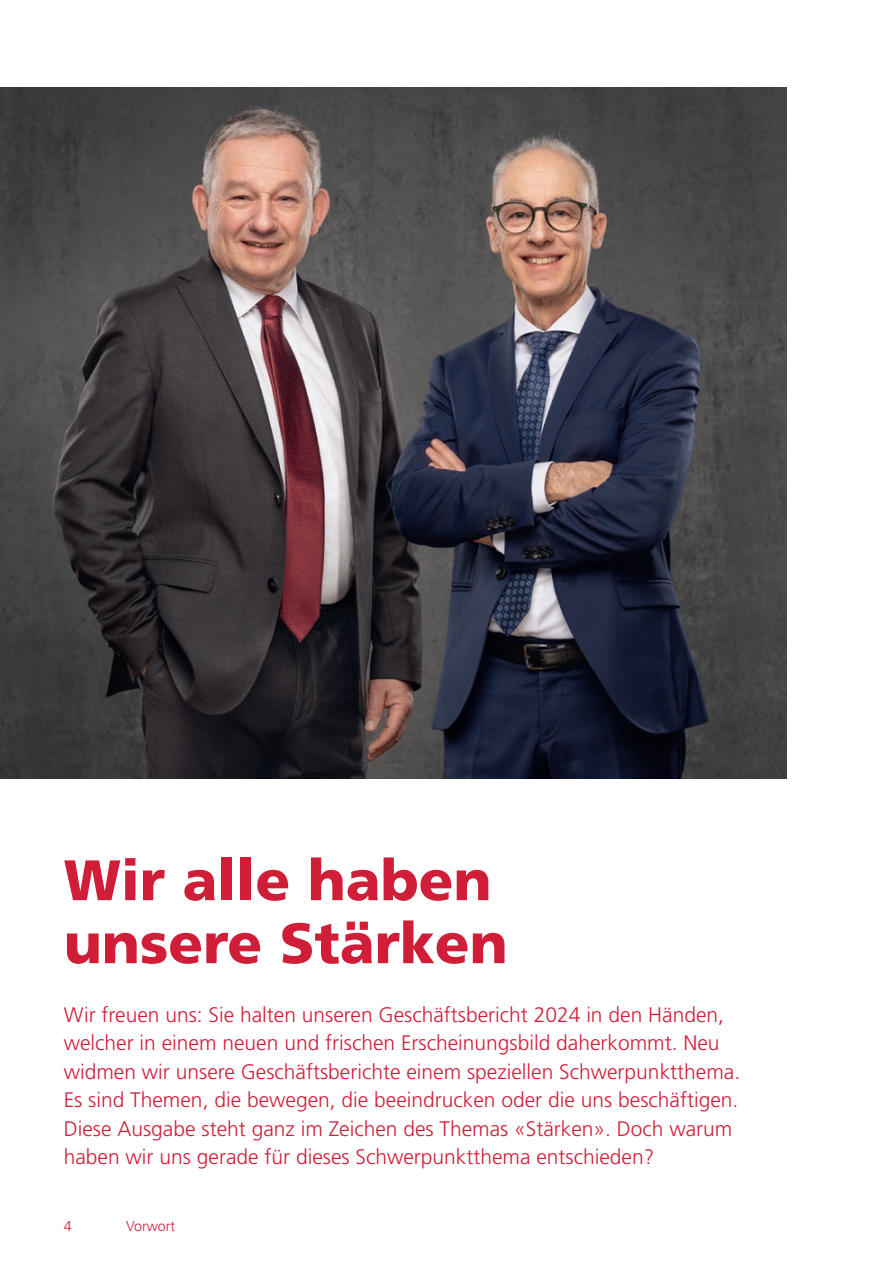
<style>
.page{position:relative;width:893px;height:1263px;background:#fff}
.page>*{position:absolute;margin:0;border:0;box-sizing:border-box;transform-origin:0 0}
.t1{font:900 57px/63px "Frutiger LT Std";color:#d01e39}
.t2{font:300 21px/28.5px "Frutiger LT Std";color:#d01e39}
.t3{font:300 14.25px "Frutiger LT Std";color:#d01e39}
</style>
<div class="page">
<img style="left:0;top:87px;width:787px;height:692px">
<h1 class="t1" style="left:64px;top:849px;width:445px">Wir alle haben unsere Stärken</h1>
<p class="t2" style="left:64px;top:1000px;width:678px">Wir freuen uns: Sie halten unseren Geschäftsbericht 2024 in den Händen, welcher in einem neuen und frischen Erscheinungsbild daherkommt. Neu widmen wir unsere Geschäftsberichte einem speziellen Schwerpunktthema.<br>Es sind Themen, die bewegen, die beeindrucken oder die uns beschäftigen.<br>Diese Ausgabe steht ganz im Zeichen des Themas «Stärken». Doch warum haben wir uns gerade für dieses Schwerpunktthema entschieden?</p>
<p class="t3" style="left:64px;top:1218px;width:9px">4</p>
<p class="t3" style="left:126px;top:1218px;width:51px">Vorwort</p>
</div>
